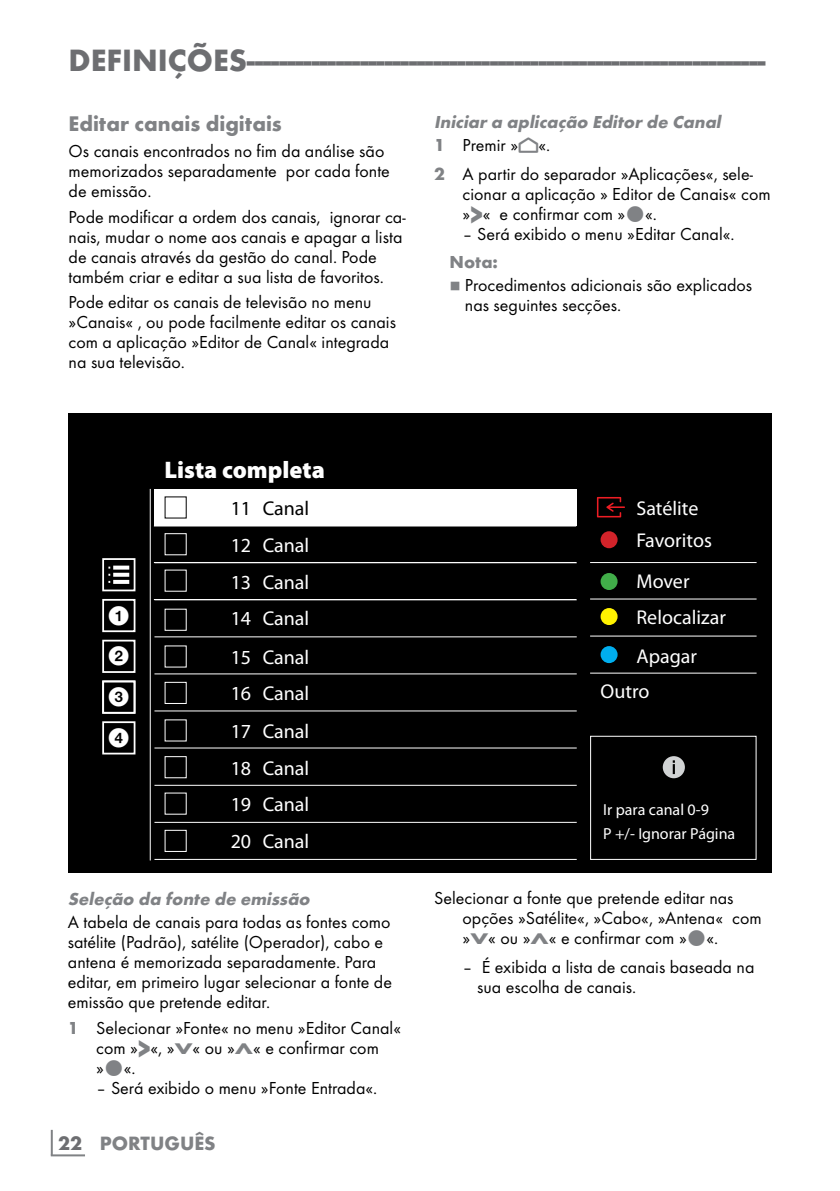
<style>
.page{position:relative;width:840px;height:1191px;background:#fff}
.page>*{position:absolute;margin:0;border:0;box-sizing:border-box;transform-origin:0 0}
.t1{font:700 32px "Futura TOT";color:#6d6e71}
.t2{font:900 24px "Myriad Pro";color:#fff}
.t3{font:700 22px "Futura TOT";color:#808285}
.t4{font:20px/37px "Myriad Pro";color:#fff}
.t5{font:700 20px "Futura TOT";color:#808285}
.t6{font:20px "Myriad Pro";color:#000}
.t7{font:20px/40.8px "Sony TT Circled Nega";color:#fff;text-align:justify}
.t8{font:18px/20px "Futura TOT Boo";color:#000}
.t9{font:italic 700 18px "Futura TOT";color:#808285}
.t10{font:700 18px "Futura TOT";color:#808285}
.t11{font:16px/24px "Myriad Pro";color:#fff}
.t12{font:8px "Grund Son Se";color:#808285}
.s1{font-family:"Futura TOT";font-weight:700;color:#808285}
.s2{font-family:"Arcelik TS9 Android";font-size:24px;color:#808285}
.s3{font-family:"Futura TOT";font-weight:700;font-size:27.2px;color:#808285}
.s4{font-family:"Futura TOT";font-weight:700;font-size:16px;color:#808285}
.s5{color:#6d6e71}
</style>
<div class="page">
<hr style="left:51px;top:1129px;width:2px;height:26px;background:#808285">
<hr style="left:51px;top:1154px;width:34px;height:2px;background:#808285">
<div style="left:68px;top:413px;width:703px;height:460px;background:#000"></div>
<div style="left:102px;top:558px;width:33px;height:33px;border:2px solid #fff"></div>
<div style="left:102px;top:639px;width:33px;height:34px;border:2px solid #fff"></div>
<div style="left:102px;top:599px;width:33px;height:33px;border:2px solid #fff"></div>
<div style="left:102px;top:680px;width:33px;height:33px;border:2px solid #fff"></div>
<div style="left:102px;top:721px;width:33px;height:33px;border:2px solid #fff"></div>
<hr style="left:150px;top:489px;width:1px;height:371px;background:#fff">
<div style="left:589px;top:736px;width:167px;height:124px;border:1px solid #fff"></div>
<div style="left:164px;top:682px;width:23px;height:22px;border:1px solid #fff"></div>
<div style="left:164px;top:830px;width:23px;height:22px;border:1px solid #fff"></div>
<hr style="left:154px;top:822px;width:422px;height:1px;background:#fff">
<hr style="left:154px;top:710px;width:422px;height:1px;background:#fff">
<hr style="left:154px;top:599px;width:422px;height:1px;background:#fff">
<hr style="left:154px;top:525px;width:422px;height:1px;background:#fff">
<hr style="left:154px;top:859px;width:422px;height:1px;background:#fff">
<hr style="left:154px;top:747px;width:422px;height:1px;background:#fff">
<hr style="left:154px;top:636px;width:422px;height:1px;background:#fff">
<hr style="left:154px;top:785px;width:422px;height:1px;background:#fff">
<hr style="left:154px;top:673px;width:422px;height:1px;background:#fff">
<hr style="left:154px;top:562px;width:422px;height:1px;background:#fff">
<hr style="left:589px;top:562px;width:167px;height:1px;background:#fff">
<hr style="left:589px;top:598px;width:167px;height:1px;background:#fff">
<hr style="left:589px;top:635px;width:167px;height:1px;background:#fff">
<hr style="left:589px;top:672px;width:167px;height:1px;background:#fff">
<div style="left:154px;top:489px;width:422px;height:36px;background:#fff"></div>
<svg style="left:596px;top:497px;width:28px;height:20px"></svg>
<div style="left:600px;top:531px;width:17px;height:17px;background:#d2232a;border-radius:50%"></div>
<div style="left:600px;top:573px;width:17px;height:17px;background:#41ad49;border-radius:50%"></div>
<div style="left:600px;top:608px;width:17px;height:17px;background:#fff200;border-radius:50%"></div>
<div style="left:600px;top:646px;width:17px;height:17px;background:#00aeef;border-radius:50%"></div>
<svg style="left:113px;top:565px;width:16px;height:4px"></svg>
<svg style="left:113px;top:573px;width:16px;height:4px"></svg>
<svg style="left:113px;top:580px;width:16px;height:4px"></svg>
<div style="left:662px;top:756px;width:22px;height:22px;background:#d1d3d4;border-radius:50%"></div>
<svg style="left:672px;top:760px;width:2px;height:14px"></svg>
<h1 class="t1" style="left:69px;top:40px;width:698px">DEFINIÇÕES----------------------------------------------------------------</h1>
<p class="t3" style="left:69px;top:110px;width:215px">Editar canais digitais</p>
<p class="t8" style="left:69px;top:141px;width:323px">Os canais encontrados no fim da análise são memorizados separadamente por cada fonte de emissão.</p>
<p class="t8" style="left:69px;top:207px;width:338px">Pode modificar a ordem dos canais, ignorar ca&shy;nais, mudar o nome aos canais e apagar a lista de canais através da gestão do canal. Pode também criar e editar a sua lista de favoritos.</p>
<p class="t8" style="left:69px;top:292px;width:329px">Pode editar os canais de televisão no menu »Canais« , ou pode facilmente editar os canais com a aplicação »Editor de Canal« integrada na sua televisão.</p>
<p class="t9" style="left:434px;top:111px;width:292px">Iniciar a aplicação Editor de Canal</p>
<p class="t8" style="left:434px;top:131px;width:320px;line-height:28.6px"><span class="s1">1</span> Premir »<span class="s2">p</span>«.<br><span class="s1">2</span> A partir do separador »Aplicações«, sele-</p>
<p class="t8" style="left:462px;top:183px;width:309px">cionar a aplicação » Editor de Canais« com »<span class="s3">&gt;</span>« e confirmar com » «.</p>
<p class="t8" style="left:462px;top:223px;width:273px">– Será exibido o menu »Editar Canal«.</p>
<p class="t10" style="left:449px;top:251px;width:50px">Nota:</p>
<p class="t12" style="left:449px;top:282px;width:13px">7</p>
<p class="t8" style="left:464px;top:275px;width:288px">Procedimentos adicionais são explicados nas seguintes secções.</p>
<h2 class="t2" style="left:164px;top:454px;width:162px">Lista completa</h2>
<p class="t6" style="left:230px;top:496px;width:80px">11 Canal</p>
<p class="t4" style="left:230px;top:526px;width:80px">12 Canal</p>
<p class="t7" style="left:108px;top:595px;width:23px">1<br>2<br>3<br>4</p>
<p class="t4" style="left:230px;top:563px;width:80px">13 Canal</p>
<p class="t4" style="left:230px;top:599px;width:80px;line-height:38.6px">14 Canal<br>15 Canal</p>
<p class="t4" style="left:230px;top:675px;width:80px;text-align:justify">16 Canal 17 Canal 18 Canal 19 Canal 20 Canal</p>
<p class="t9" style="left:68px;top:888px;width:247px">Seleção da fonte de emissão</p>
<p class="t8" style="left:68px;top:912px;width:325px">A tabela de canais para todas as fontes como satélite (Padrão), satélite (Operador), cabo e antena é memorizada separadamente. Para editar, em primeiro lugar selecionar a fonte de emissão que pretende editar.</p>
<p class="t8" style="left:96px;top:1017px;width:306px;text-indent:-28px"><span class="s1">1</span> Selecionar »Fonte« no menu »Editor Canal« com »<span class="s3">&gt;</span>«, »<span class="s4">V</span>« ou »<span class="s4">Λ</span>« e confirmar com<br>» «.</p>
<p class="t8" style="left:96px;top:1077px;width:282px">– Será exibido o menu »Fonte Entrada«.</p>
<p class="t5" style="left:58px;top:1131px;width:159px"><span class="s5">22</span> PORTUGUÊS</p>
<p class="t4" style="left:636px;top:491px;width:77px;line-height:32.6px">Satélite<br>Favoritos</p>
<p class="t4" style="left:636px;top:563px;width:91px;line-height:36px">Mover<br>Relocalizar</p>
<p class="t4" style="left:600px;top:638px;width:98px;line-height:35px;text-indent:36px">Apagar<br>Outro</p>
<p class="t11" style="left:602px;top:797px;width:134px">Ir para canal 0-9<br>P +/- Ignorar Página</p>
<p class="t8" style="left:462px;top:888px;width:300px;text-indent:-28px">Selecionar a fonte que pretende editar nas opções »Satélite«, »Cabo«, »Antena« com »<span class="s4">V</span>« ou »<span class="s4">Λ</span>« e confirmar com » «.</p>
<p class="t8" style="left:477px;top:956px;width:278px;text-indent:-15px">– É exibida a lista de canais baseada na sua escolha de canais.</p>
</div>
